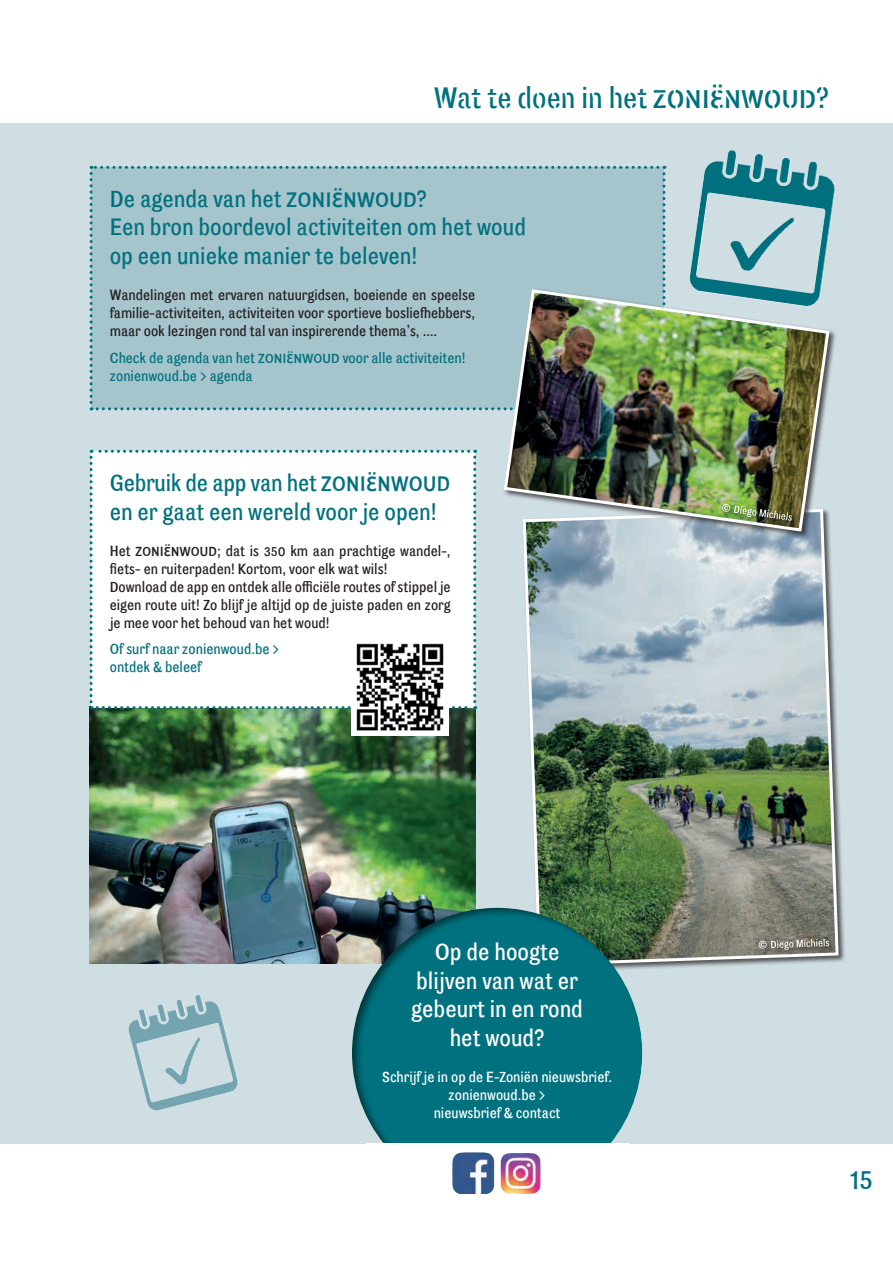
<style>
.page{position:relative;width:893px;height:1263px;background:#fff}
.page>*{position:absolute;margin:0;border:0;box-sizing:border-box;transform-origin:0 0}
.t1{font:30px "Son Grotesque Stencil";color:#00717f}
.t2{font:30px "Son Grotesque";color:#00717f}
.t3{font:24px/28.8px "Son Grotesque";color:#00717f}
.t4{font:24px/28.8px "Son Grotesque";color:#fff;text-align:center}
.t5{font:15px/18px "Son Grotesque";color:#231f20;text-align:justify}
.t6{font:15px/18px "Son Grotesque";color:#00717f}
.t7{font:15px/18px "Son Grotesque";color:#fff;text-align:center}
</style>
<div class="page">
<div style="left:0;top:123px;width:893px;height:1021px;background:#cfdee3"></div>
<div style="left:90px;top:166px;width:575px;height:244px;background:#a6c4cc"></div>
<img style="left:725px;top:150px;width:61px;height:30px">
<div style="left:522px;top:508px;width:324px;height:465px;background:#231f20;opacity:.75"></div>
<img style="left:522px;top:508px;width:318px;height:459px">
<div style="left:503px;top:288px;width:334px;height:251px;background:#231f20;opacity:.75"></div>
<img style="left:502px;top:287px;width:329px;height:246px">
<img style="left:90px;top:709px;width:386px;height:255px">
<div style="left:90px;top:450px;width:386px;height:259px;background:#fff"></div>
<div style="left:350px;top:906px;width:293px;height:293px;background:#231f20;opacity:.7"></div>
<img style="left:352px;top:638px;width:97px;height:97px">
<div style="left:366px;top:1144px;width:263px;height:119px;background:#fff"></div>
<img style="left:177px;top:995px;width:30px;height:22px">
<div style="left:721px;top:503px;width:78px;height:25px;background:#231f20;opacity:.75"></div>
<svg style="left:722px;top:504px;width:70px;height:17px"></svg>
<div style="left:757px;top:937px;width:79px;height:20px;background:#231f20;opacity:.75"></div>
<svg style="left:759px;top:938px;width:70px;height:12px"></svg>
<img style="left:452px;top:1152px;width:42px;height:42px">
<p class="t1" style="left:434px;top:81px;width:397px">Wat te doen in het *Zoniënwoud?</p>
<p class="t3" style="left:110px;top:184px;width:319px">De agenda van het *Zoniënwoud?</p>
<p class="t3" style="left:110px;top:213px;width:418px">Een bron boordevol activiteiten om het woud op een unieke manier te beleven!</p>
<p class="t5" style="left:110px;top:286px;width:367px">Wandelingen met ervaren natuurgidsen, boeiende en speelse familie-activiteiten, activiteiten voor sportieve bosliefhebbers, maar ook lezingen rond tal van inspirerende thema’s, ….</p>
<p class="t6" style="left:110px;top:348px;width:357px">Check de agenda van het *Zoniënwoud voor alle activiteiten! zonienwoud.be &gt; agenda</p>
<p class="t3" style="left:110px;top:468px;width:342px">Gebruik de app van het *Zoniënwoud en er gaat een wereld voor je open!</p>
<p class="t5" style="left:110px;top:542px;width:342px">Het *Zoniënwoud; dat is 350 km aan prachtige wandel-, fiets- en ruiterpaden! Kortom, voor elk wat wils!</p>
<p class="t5" style="left:110px;top:578px;width:342px">Download de app en ontdek alle officiële routes of stippel je eigen route uit! Zo blijf je altijd op de juiste paden en zorg je mee voor het behoud van het woud!</p>
<p class="t6" style="left:110px;top:640px;width:171px">Of surf naar zonienwoud.be &gt;</p>
<p class="t6" style="left:110px;top:658px;width:93px">ontdek &amp; beleef</p>
<p class="t4" style="left:411px;top:937px;width:173px">Op de hoogte blijven van wat er gebeurt in en rond het woud?</p>
<p class="t7" style="left:382px;top:1068px;width:232px">Schrijf je in op de E-Zoniën nieuwsbrief.</p>
<p class="t7" style="left:434px;top:1086px;width:128px">zonienwoud.be &gt; nieuwsbrief &amp; contact</p>
<p class="t2" style="left:850px;top:1162px;width:25px">15</p>
</div>
